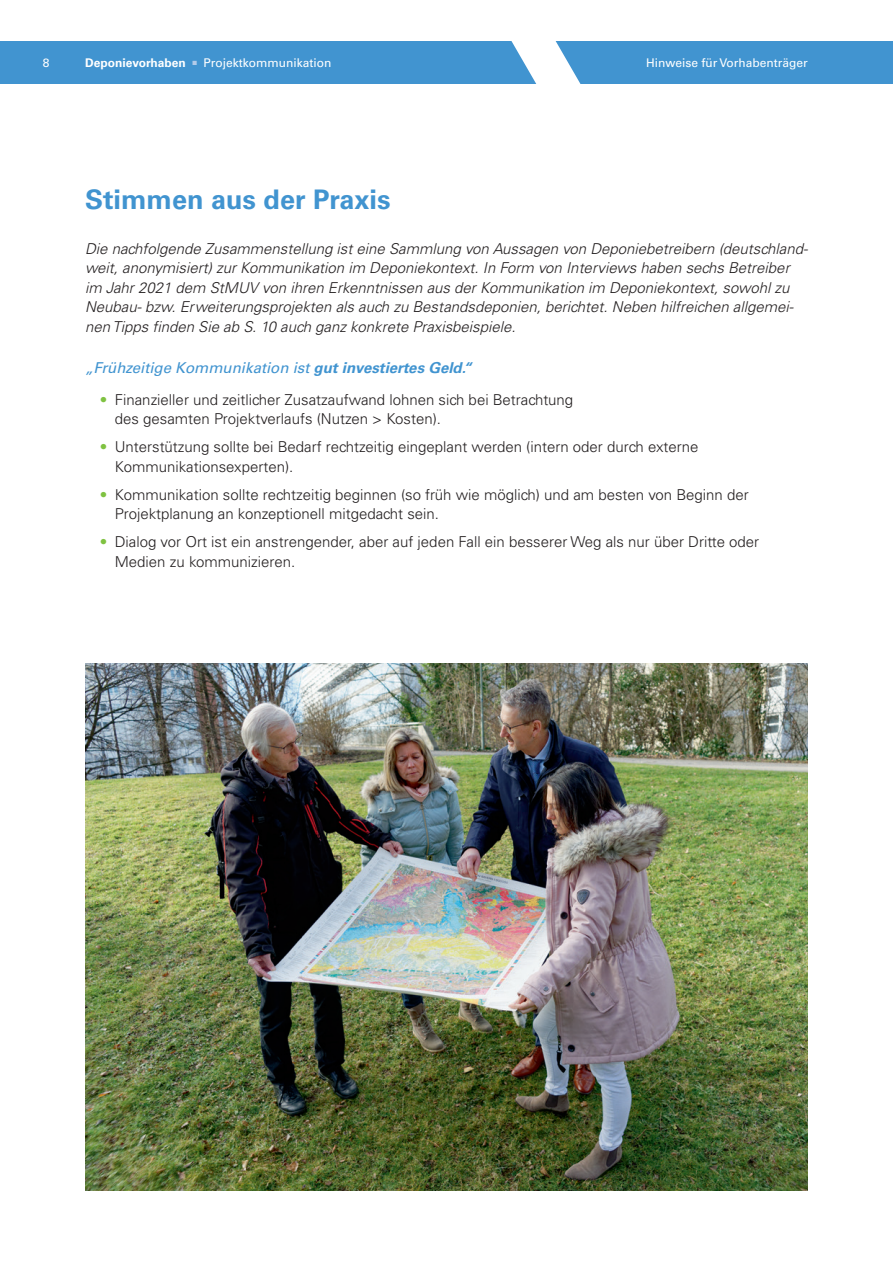
<style>
.page{position:relative;width:893px;height:1263px;background:#fff}
.page>*{position:absolute;margin:0;border:0;box-sizing:border-box;transform-origin:0 0}
.Head_2a{font:700 27px "Univers LT Std";color:#4194d0}
.t1{font:300 15px/19.5px "Univers LT Std";color:#231f20}
.Grundtext_1Z{font:italic 300 15px/19.5px "Univers LT Std";color:#231f20}
.t2{font:italic 15px "Univers LT Std";color:#4194d0}
.t3{font:12px "Univers LT Std";color:#fff}
.s1{font-weight:700}
.s2{color:#b2cbe9}
.s3{color:#7fc241}
</style>
<div class="page">
<div style="left:0;top:41px;width:893px;height:43px;background:#4194d0"></div>
<svg style="left:511px;top:41px;width:70px;height:43px"></svg>
<img style="left:85px;top:664px;width:723px;height:527px">
<p class="t3" style="left:43px;top:55px;width:8px">8</p>
<p class="t3" style="left:85px;top:55px;width:248px"><span class="s1">Deponievorhaben</span> <span class="s2">■</span> Projektkommunikation</p>
<p class="t3" style="left:646px;top:55px;width:163px">Hinweise für Vorhabenträger</p>
<h2 class="Head_2a" style="left:85px;top:183px;width:307px">Stimmen aus der Praxis</h2>
<p class="Grundtext_1Z" style="left:85px;top:239px;width:724px">Die nachfolgende Zusammenstellung ist eine Sammlung von Aussagen von Deponiebetreibern (deutschland&shy;weit, anonymisiert) zur Kommunikation im Deponiekontext. In Form von Interviews haben sechs Betreiber im Jahr 2021 dem StMUV von ihren Erkenntnissen aus der Kommunikation im Deponiekontext, sowohl zu Neubau- bzw. Erweiterungsprojekten als auch zu Bestandsdeponien, berichtet. Neben hilfreichen allgemei&shy;nen Tipps finden Sie ab S. 10 auch ganz konkrete Praxisbeispiele.</p>
<h3 class="t2" style="left:85px;top:358px;width:388px">„Frühzeitige Kommunikation ist <span class="s1">gut investiertes Geld.“</span></h3>
<p class="t1" style="left:115px;top:390px;width:460px;text-indent:-15px"><span class="s3">•</span> Finanzieller und zeitlicher Zusatzaufwand lohnen sich bei Betrachtung des gesamten Projektverlaufs (Nutzen &gt; Kosten).</p>
<p class="t1" style="left:115px;top:437px;width:585px;text-indent:-15px"><span class="s3">•</span> Unterstützung sollte bei Bedarf rechtzeitig eingeplant werden (intern oder durch externe<br>Kommunikationsexperten).</p>
<p class="t1" style="left:115px;top:485px;width:635px;text-indent:-15px"><span class="s3">•</span> Kommunikation sollte rechtzeitig beginnen (so früh wie möglich) und am besten von Beginn der<br>Projektplanung an konzeptionell mitgedacht sein.</p>
<p class="t1" style="left:115px;top:532px;width:646px;text-indent:-15px"><span class="s3">•</span> Dialog vor Ort ist ein anstrengender, aber auf jeden Fall ein besserer Weg als nur über Dritte oder<br>Medien zu kommunizieren.</p>
</div>
